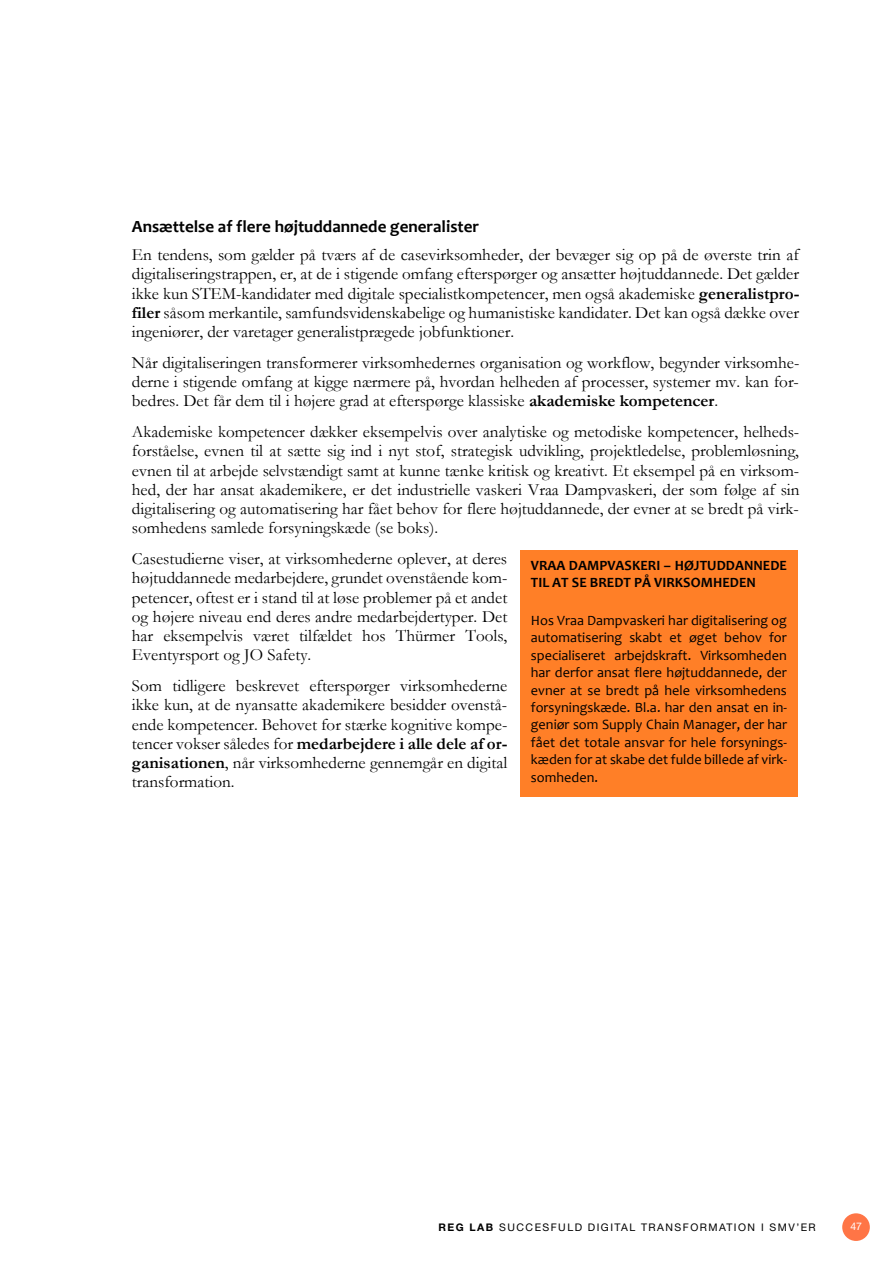
<style>
.page{position:relative;width:893px;height:1263px;background:#fff}
.page>*{position:absolute;margin:0;border:0;box-sizing:border-box;transform-origin:0 0}
.t1{font:17.1px/19.2px "Garamond";color:#000;text-align:justify}
.t2{font:700 17.1px "Candara";color:#000}
.t3{font:14.25px/17.4px "Candara";color:#000;text-align:justify}
.t4{font:700 14.25px/17.2px "Candara";color:#000}
.t5{font:10.5px "Helvetica Neue";letter-spacing:.14em;color:#000}
.t6{font:10.5px "Helvetica Neue";color:#fff}
.s1{font-weight:700}
</style>
<div class="page">
<div style="left:842px;top:1213px;width:28px;height:28px;background:#ff7546;border-radius:50%"></div>
<div style="left:520px;top:551px;width:278px;height:246px;background:#ff7f27"></div>
<p class="t2" style="left:132px;top:216px;width:349px">Ansættelse af flere højtuddannede generalister</p>
<p class="t1" style="left:132px;top:245px;width:669px">En tendens, som gælder på tværs af de casevirksomheder, der bevæger sig op på de øverste trin af digitaliseringstrappen, er, at de i stigende omfang efterspørger og ansætter højtuddannede. Det gælder ikke kun STEM-kandidater med digitale specialistkompetencer, men også akademiske <span class="s1">generalistpro&shy;filer</span> såsom merkantile, samfundsvidenskabelige og humanistiske kandidater. Det kan også dække over ingeniører, der varetager generalistprægede jobfunktioner.</p>
<p class="t1" style="left:132px;top:352px;width:669px">Når digitaliseringen transformerer virksomhedernes organisation og workflow, begynder virksomhe&shy;derne i stigende omfang at kigge nærmere på, hvordan helheden af processer, systemer mv. kan for&shy;bedres. Det får dem til i højere grad at efterspørge klassiske <span class="s1">akademiske kompetencer</span>.</p>
<p class="t1" style="left:132px;top:422px;width:669px">Akademiske kompetencer dækker eksempelvis over analytiske og metodiske kompetencer, helheds&shy;forståelse, evnen til at sætte sig ind i nyt stof, strategisk udvikling, projektledelse, problemløsning, evnen til at arbejde selvstændigt samt at kunne tænke kritisk og kreativt. Et eksempel på en virksom&shy;hed, der har ansat akademikere, er det industrielle vaskeri Vraa Dampvaskeri, der som følge af sin digitalisering og automatisering har fået behov for flere højtuddannede, der evner at se bredt på virk&shy;somhedens samlede forsyningskæde (se boks).</p>
<p class="t1" style="left:132px;top:549px;width:377px">Casestudierne viser, at virksomhederne oplever, at deres højtuddannede medarbejdere, grundet ovenstående kom&shy;petencer, oftest er i stand til at løse problemer på et andet og højere niveau end deres andre medarbejdertyper. Det har eksempelvis været tilfældet hos Thürmer Tools, Eventyrsport og JO Safety.</p>
<p class="t1" style="left:132px;top:676px;width:377px">Som tidligere beskrevet efterspørger virksomhederne ikke kun, at de nyansatte akademikere besidder ovenstå&shy;ende kompetencer. Behovet for stærke kognitive kompe&shy;tencer vokser således for <span class="s1">medarbejdere i alle dele af or&shy;ganisationen</span>, når virksomhederne gennemgår en digital transformation.</p>
<p class="t4" style="left:531px;top:557px;width:258px">VRAA DAMPVASKERI – HØJTUDDANNEDE<br>TIL AT SE BREDT PÅ VIRKSOMHEDEN</p>
<p class="t3" style="left:531px;top:611px;width:258px">Hos Vraa Dampvaskeri har digitalisering og automatisering skabt et øget behov for specialiseret arbejdskraft. Virksomheden har derfor ansat flere højtuddannede, der evner at se bredt på hele virksomhedens forsyningskæde. Bl.a. har den ansat en in&shy;geniør som Supply Chain Manager, der har fået det totale ansvar for hele forsynings&shy;kæden for at skabe det fulde billede af virk&shy;somheden.</p>
<p class="t5" style="left:438px;top:1221px;width:379px"><span class="s1">REG LAB</span> SUCCESFULD DIGITAL TRANSFORMATION I SMV’ER</p>
<p class="t6" style="left:850px;top:1220px;width:13px">47</p>
</div>
